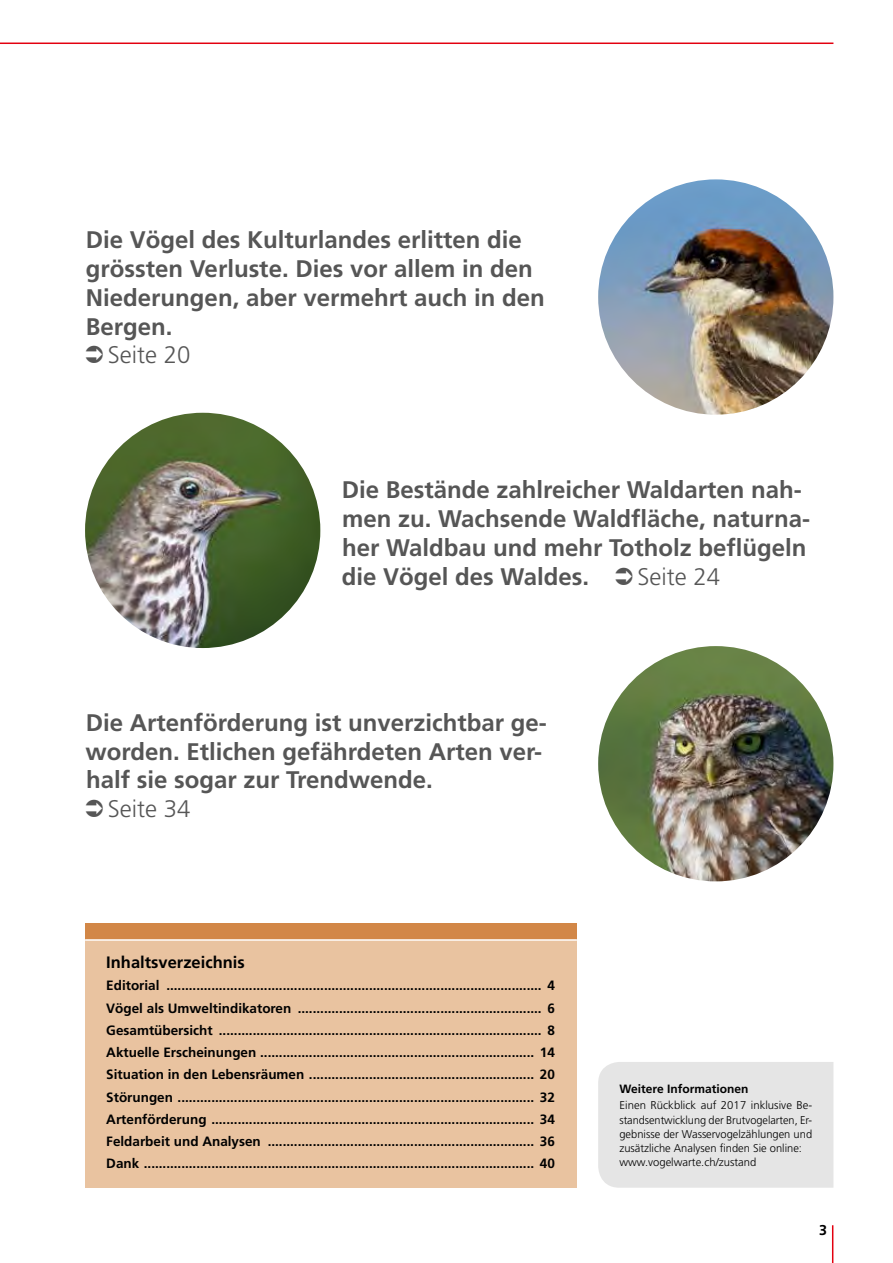
<style>
.page{position:relative;width:893px;height:1263px;background:#fff}
.page>*{position:absolute;margin:0;border:0;box-sizing:border-box;transform-origin:0 0}
.t1{font:700 24px/28.8px "Frutiger";color:#565656}
.t2{font:300 24px "Frutiger";color:#565656}
.t3{font:700 16.5px "Frutiger";color:#000}
.t4{font:700 14.25px "Frutiger";color:#000}
.t5{font:700 13.5px/22.2px "Frutiger";color:#000;text-align:justify}
.t6{font:700 12px "Frutiger";color:#000}
.t7{font:300 11.25px/14.2px "Frutiger";color:#000}
</style>
<div class="page">
<hr style="left:832px;top:1225px;width:1px;height:38px;background:#e3000f">
<hr style="left:0;top:43px;width:833px;height:1px;background:#e3000f">
<div style="left:85px;top:923px;width:492px;height:17px;background:#d28747"></div>
<div style="left:85px;top:940px;width:492px;height:248px;background:#e9c3a0"></div>
<hr style="left:85px;top:939px;width:492px;height:2px;background:#fff">
<div style="left:598px;top:1062px;width:235px;height:126px;background:#e5e5e5"></div>
<img style="left:598px;top:646px;width:235px;height:235px;border-radius:118px">
<img style="left:85px;top:413px;width:235px;height:235px;border-radius:118px">
<img style="left:598px;top:179px;width:235px;height:236px;border-radius:118px">
<h1 class="t1" style="left:86px;top:225px;width:460px">Die Vögel des Kulturlandes erlitten die grössten Verluste. Dies vor allem in den<br>Niederungen, aber vermehrt auch in den<br>Bergen.</h1>
<h1 class="t2" style="left:108px;top:341px;width:84px">Seite 20</h1>
<h1 class="t1" style="left:342px;top:475px;width:470px">Die Bestände zahlreicher Waldarten nah&shy;men zu. Wachsende Waldfläche, naturna&shy;her Waldbau und mehr Totholz beflügeln die Vögel des Waldes.</h1>
<h1 class="t2" style="left:637px;top:563px;width:84px">Seite 24</h1>
<h1 class="t1" style="left:86px;top:708px;width:463px">Die Artenförderung ist unverzichtbar ge&shy;worden. Etlichen gefährdeten Arten ver&shy;half sie sogar zur Trendwende.</h1>
<h1 class="t2" style="left:108px;top:795px;width:84px">Seite 34</h1>
<p class="t3" style="left:106px;top:953px;width:140px">Inhaltsverzeichnis</p>
<p class="t5" style="left:106px;top:974px;width:450px">Editorial .................................................................................................... 4<br>Vögel als Umweltindikatoren ................................................................. 6<br>Gesamtübersicht ...................................................................................... 8<br>Aktuelle Erscheinungen ......................................................................... 14<br>Situation in den Lebensräumen ............................................................ 20<br>Störungen ............................................................................................... 32<br>Artenförderung ...................................................................................... 34<br>Feldarbeit und Analysen ....................................................................... 36<br>Dank ........................................................................................................ 40</p>
<p class="t6" style="left:619px;top:1082px;width:130px">Weitere Informationen</p>
<p class="t7" style="left:619px;top:1098px;width:194px">Einen Rückblick auf 2017 inklusive Be&shy;standsentwicklung der Brutvogelarten, Er&shy;gebnisse der Wasservogelzählungen und zusätzliche Analysen finden Sie online: www.vogelwarte.ch/zustand</p>
<p class="t4" style="left:819px;top:1222px;width:9px">3</p>
</div>
